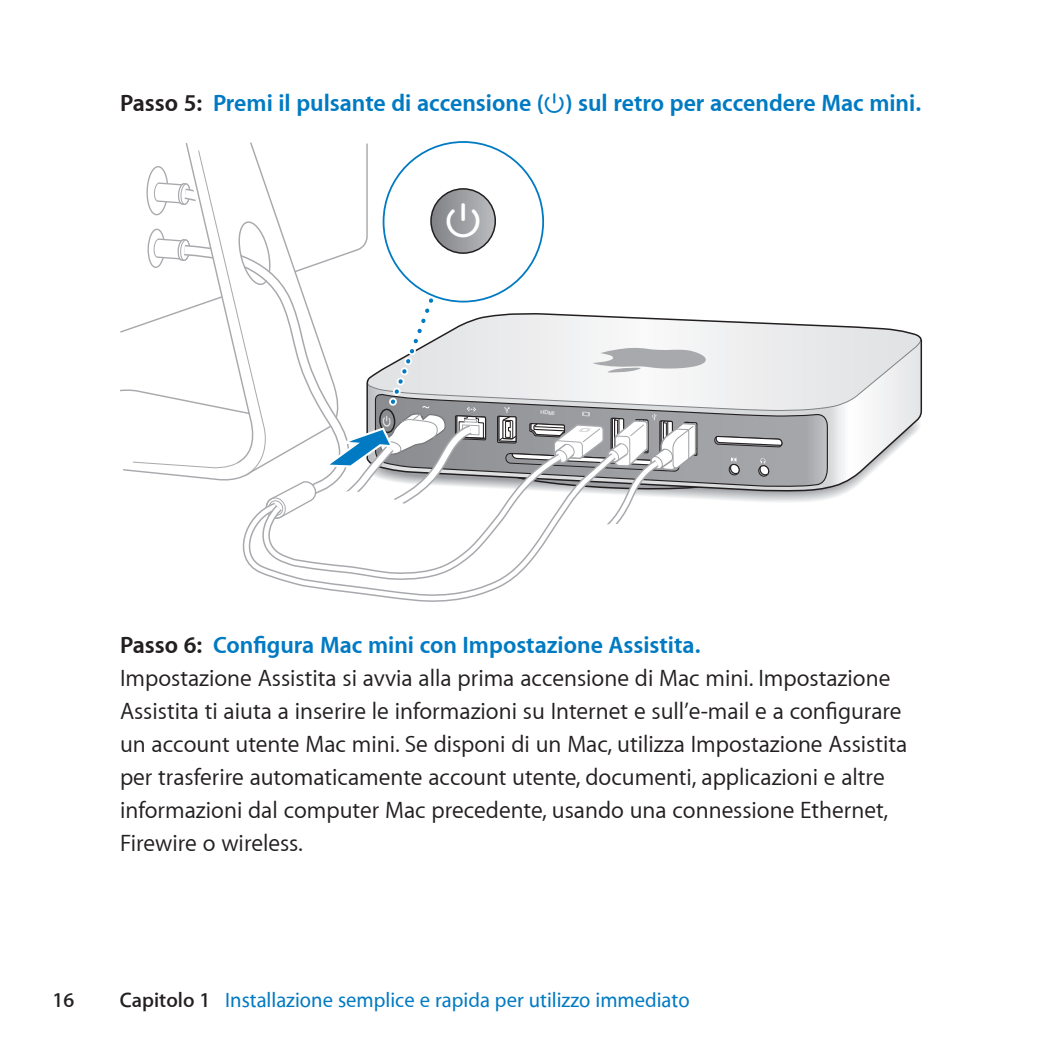
<style>
.page{position:relative;width:1063px;height:1063px;background:#fff}
.page>*{position:absolute;margin:0;border:0;box-sizing:border-box;transform-origin:0 0}
.t1{font:41.7px "Apple Icon Four";color:#fff}
.t2{font:24px/33px "Myriad Set Text";color:#231f20}
.t3{font:700 24px "Myriad Set";color:#007ac2}
.t4{font:500 21px "Myriad Set";color:#007ac2}
.t5{font:600 21px "Myriad Set";color:#231f20}
.t6{font:5.7px "Helvetica";color:#fff}
.s1{color:#231f20}
.s2{font-family:"Apple Icon Four";font-weight:400}
.s3{font-weight:600;color:#231f20}
</style>
<div class="page">
<svg style="left:290px;top:583px;width:217px;height:19px"></svg>
<svg style="left:120px;top:141px;width:802px;height:442px"></svg>
<p class="t3" style="left:120px;top:88px;width:803px"><span class="s1">Passo 5:</span> Premi il pulsante di accensione (<span class="s2">®</span>) sul retro per accendere Mac mini.</p>
<h1 class="t1" style="left:446px;top:194px;width:38px">®</h1>
<p class="t6" style="left:541px;top:408px;width:16px;rotate:2deg">HDMI</p>
<p class="t3" style="left:120px;top:630px;width:582px"><span class="s1">Passo 6:</span> Configura Mac mini con Impostazione Assistita.</p>
<p class="t2" style="left:120px;top:661px;width:789px">Impostazione Assistita si avvia alla prima accensione di Mac mini. Impostazione Assistita ti aiuta a inserire le informazioni su Internet e sull’e-mail e a configurare un account utente Mac mini. Se disponi di un Mac, utilizza Impostazione Assistita per trasferire automaticamente account utente, documenti, applicazioni e altre informazioni dal computer Mac precedente, usando una connessione Ethernet, Firewire o wireless.</p>
<p class="t5" style="left:53px;top:987px;width:23px">16</p>
<p class="t4" style="left:120px;top:987px;width:571px"><span class="s3">Capitolo 1</span> Installazione semplice e rapida per utilizzo immediato</p>
</div>
